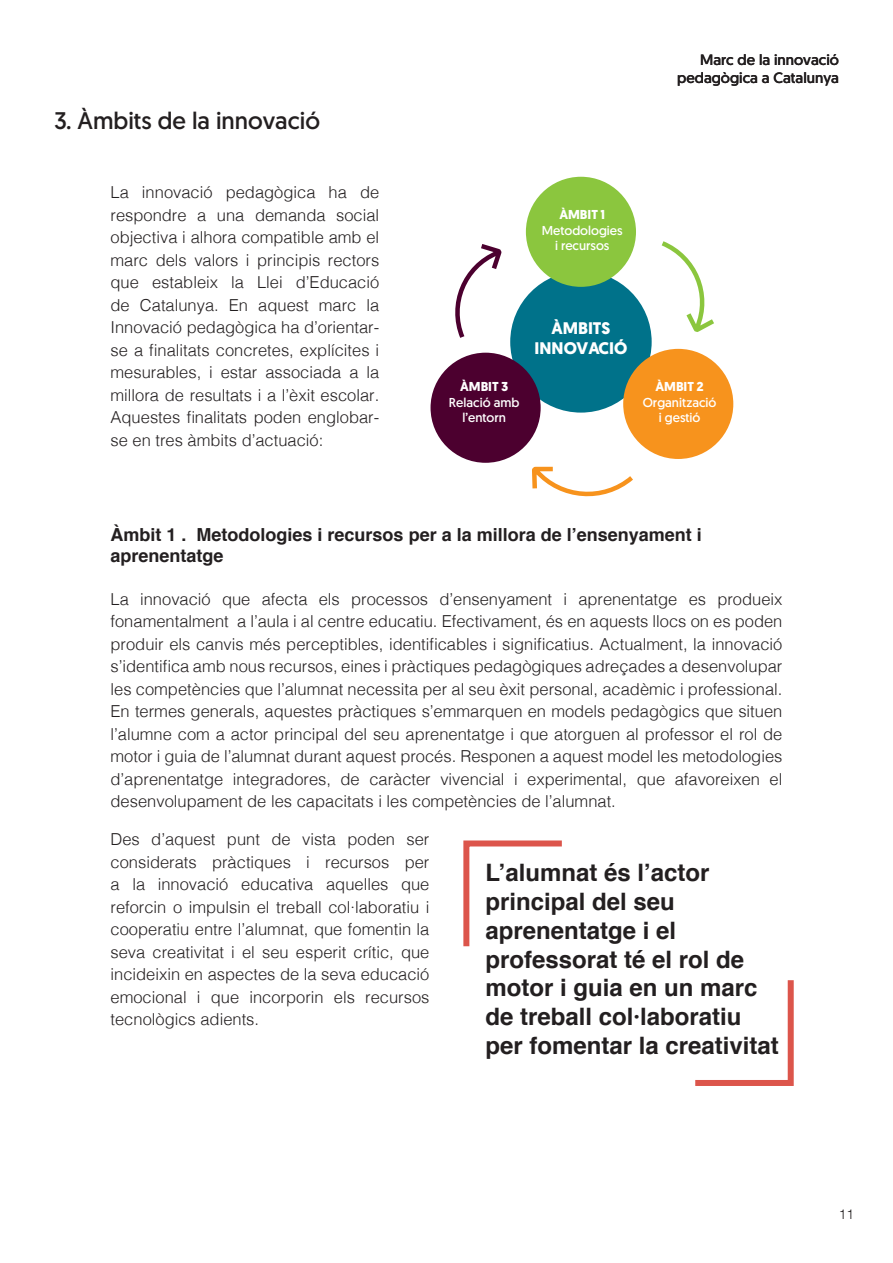
<style>
.page{position:relative;width:893px;height:1263px;background:#fff}
.page>*{position:absolute;margin:0;border:0;box-sizing:border-box;transform-origin:0 0}
.t1{font:700 24px/28.8px "Helvetica";color:#231f20}
.t2{font:24px "Geomanist";color:#231f20}
.t3{font:700 18px/21.6px "Helvetica";color:#231f20}
.t4{font:700 16.8px/20.1px "Geomanist";color:#fff;text-align:center}
.t5{font:300 16.5px/22.5px "Helvetica";color:#231f20;text-align:justify}
.t6{font:15px "Geomanist";color:#231f20}
.t7{font:300 13.5px "Helvetica";color:#231f20}
.t8{font:12.9px/15.5px "Geomanist";color:#fff;text-align:center}
.t9{font:700 12.9px "Geomanist";color:#fff}
</style>
<div class="page">
<div style="left:510px;top:271px;width:142px;height:142px;background:#00728a;border-radius:50%"></div>
<div style="left:526px;top:177px;width:110px;height:110px;background:#8bc63e;border-radius:50%"></div>
<div style="left:623px;top:349px;width:110px;height:110px;background:#f7931d;border-radius:50%"></div>
<div style="left:431px;top:353px;width:110px;height:110px;background:#4c002f;border-radius:50%"></div>
<svg style="left:455px;top:244px;width:47px;height:94px"></svg>
<svg style="left:661px;top:241px;width:53px;height:91px"></svg>
<svg style="left:532px;top:466px;width:101px;height:31px"></svg>
<svg style="left:695px;top:980px;width:99px;height:106px"></svg>
<svg style="left:463px;top:840px;width:99px;height:107px"></svg>
<p class="t2" style="left:54px;top:105px;width:267px">3. Àmbits de la innovació</p>
<p class="t5" style="left:111px;top:180px;width:270px">La innovació pedagògica ha de respondre a una demanda social objectiva i alhora compatible amb el marc dels valors i principis rectors que estableix la Llei d’Educació de Catalunya. En aquest marc la Innovació pedagògica ha d’orientar&shy;se a finalitats concretes, explícites i mesurables, i estar associada a la millora de resultats i a l’èxit escolar.<br>Aquestes finalitats poden englobar&shy;se en tres àmbits d’actuació:</p>
<p class="t6" style="left:700px;top:50px;width:140px">Marc de la innovació</p>
<p class="t6" style="left:677px;top:68px;width:163px">pedagògica a Catalunya</p>
<p class="t9" style="left:559px;top:206px;width:47px">ÀMBIT 1</p>
<p class="t8" style="left:542px;top:222px;width:82px">Metodologies i recursos</p>
<p class="t9" style="left:460px;top:378px;width:50px">ÀMBIT 3</p>
<p class="t8" style="left:449px;top:394px;width:72px">Relació amb l’entorn</p>
<p class="t4" style="left:535px;top:318px;width:94px">ÀMBITS<br>INNOVACIÓ</p>
<p class="t9" style="left:655px;top:378px;width:50px">ÀMBIT 2</p>
<p class="t8" style="left:643px;top:394px;width:75px">Organització i gestió</p>
<p class="t3" style="left:111px;top:524px;width:593px">Àmbit 1 . Metodologies i recursos per a la millora de l’ensenyament i aprenentatge</p>
<p class="t5" style="left:111px;top:586px;width:673px">La innovació que afecta els processos d’ensenyament i aprenentatge es produeix fonamentalment a l’aula i al centre educatiu. Efectivament, és en aquests llocs on es poden produir els canvis més perceptibles, identificables i significatius. Actualment, la innovació s’identifica amb nous recursos, eines i pràctiques pedagògiques adreçades a desenvolupar les competències que l’alumnat necessita per al seu èxit personal, acadèmic i professional.<br>En termes generals, aquestes pràctiques s’emmarquen en models pedagògics que situen l’alumne com a actor principal del seu aprenentatge i que atorguen al professor el rol de motor i guia de l’alumnat durant aquest procés. Responen a aquest model les metodologies d’aprenentatge integradores, de caràcter vivencial i experimental, que afavoreixen el desenvolupament de les capacitats i les competències de l’alumnat.</p>
<p class="t5" style="left:111px;top:827px;width:320px">Des d’aquest punt de vista poden ser considerats pràctiques i recursos per a la innovació educativa aquelles que reforcin o impulsin el treball col·laboratiu i cooperatiu entre l’alumnat, que fomentin la seva creativitat i el seu esperit crític, que incideixin en aspectes de la seva educació emocional i que incorporin els recursos tecnològics adients.</p>
<p class="t1" style="left:485px;top:859px;width:274px">L’alumnat és l’actor principal del seu aprenentatge i el professorat té el rol de motor i guia en un marc</p>
<p class="t1" style="left:485px;top:1003px;width:258px">de treball col·laboratiu</p>
<p class="t1" style="left:485px;top:1031px;width:295px">per fomentar la creativitat</p>
<p class="t7" style="left:839px;top:1202px;width:17px">11</p>
</div>
